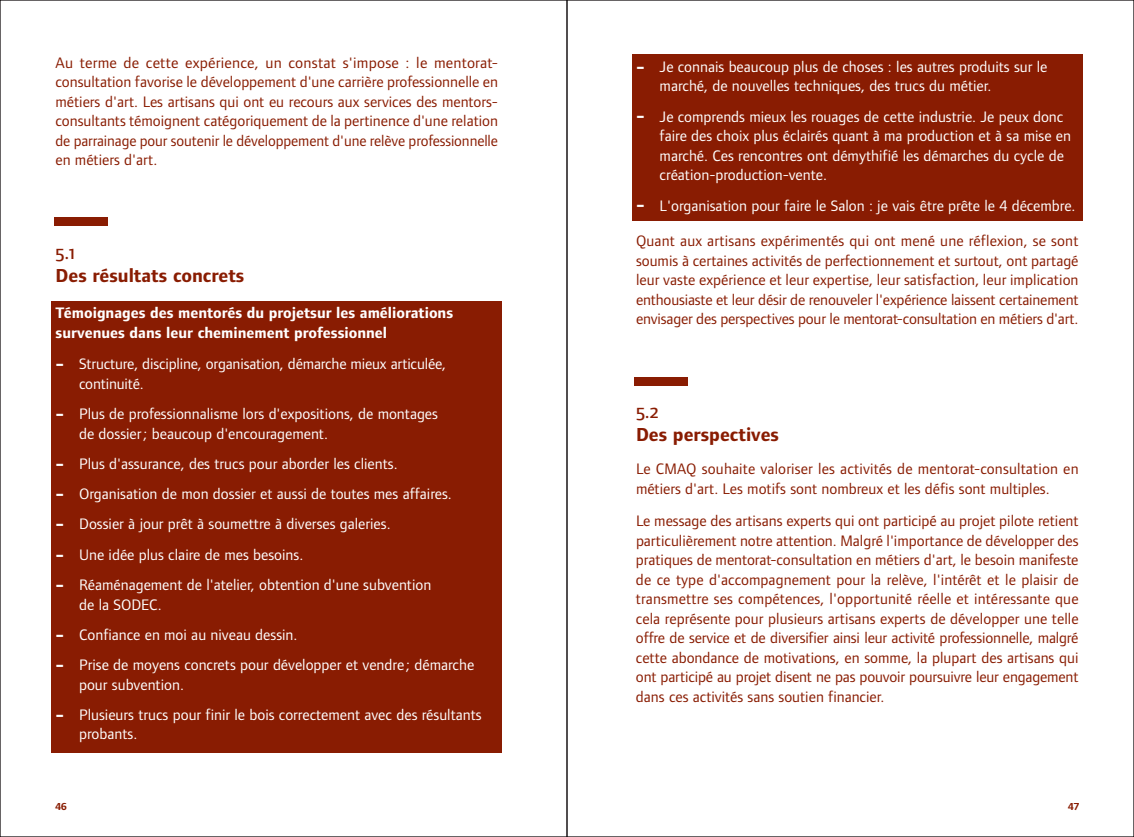
<style>
.page{position:relative;width:1134px;height:837px;background:#fff}
.page>*{position:absolute;margin:0;border:0;box-sizing:border-box;transform-origin:0 0}
.t1{font:700 19.5px "Foundry Form Sans";color:#891c02}
.t2{font:19.5px "Foundry Form Sans Medium SC";color:#891c02}
.t3{font:15.75px/19.5px "Foundry Form Sans";color:#891c02;text-align:justify}
.t4{font:15.75px/19.5px "Foundry Form Sans";color:#fff}
.t5{font:700 15.75px/19.5px "Foundry Form Sans";color:#fff}
.t6{font:700 10.5px "Foundry Form Sans";color:#891c02}
.s1{font-weight:700;font-size:21px}
</style>
<div class="page">
<div style="left:632px;top:54px;width:451px;height:166px;background:#891c02"></div>
<div style="left:51px;top:301px;width:451px;height:452px;background:#891c02"></div>
<div style="left:634px;top:377px;width:54px;height:8px;background:#891c02"></div>
<div style="left:54px;top:218px;width:54px;height:8px;background:#891c02"></div>
<p class="t3" style="left:56px;top:54px;width:444px">Au terme de cette expérience, un constat s'impose : le mentorat&shy;consultation favorise le développement d'une carrière professionnelle en métiers d'art. Les artisans qui ont eu recours aux services des mentors&shy;consultants témoignent catégoriquement de la pertinence d'une relation de parrainage pour soutenir le développement d'une relève professionnelle en métiers d'art.</p>
<p class="t2" style="left:56px;top:241px;width:21px">5.1</p>
<p class="t1" style="left:56px;top:268px;width:190px">Des résultats concrets</p>
<p class="t5" style="left:56px;top:305px;width:399px">Témoignages des mentorés du projetsur les améliorations survenues dans leur cheminement professionnel</p>
<p class="t4" style="left:79px;top:356px;width:369px;text-indent:-24px"><span class="s1">-</span> Structure, discipline, organisation, démarche mieux articulée, continuité.</p>
<p class="t4" style="left:79px;top:405px;width:360px;text-indent:-24px"><span class="s1">-</span> Plus de professionnalisme lors d'expositions, de montages de dossier; beaucoup d'encouragement.</p>
<p class="t4" style="left:56px;top:455px;width:344px"><span class="s1">-</span> Plus d'assurance, des trucs pour aborder les clients.</p>
<p class="t4" style="left:56px;top:485px;width:398px"><span class="s1">-</span> Organisation de mon dossier et aussi de toutes mes affaires.</p>
<p class="t4" style="left:56px;top:516px;width:337px"><span class="s1">-</span> Dossier à jour prêt à soumettre à diverses galeries.</p>
<p class="t4" style="left:56px;top:546px;width:249px"><span class="s1">-</span> Une idée plus claire de mes besoins.</p>
<p class="t4" style="left:79px;top:576px;width:354px;text-indent:-24px"><span class="s1">-</span> Réaménagement de l'atelier, obtention d'une subvention de la SODEC.</p>
<p class="t4" style="left:56px;top:626px;width:243px"><span class="s1">-</span> Confiance en moi au niveau dessin.</p>
<p class="t4" style="left:79px;top:656px;width:397px;text-indent:-24px"><span class="s1">-</span> Prise de moyens concrets pour développer et vendre ; démarche pour subvention.</p>
<p class="t4" style="left:79px;top:706px;width:404px;text-indent:-24px"><span class="s1">-</span> Plusieurs trucs pour finir le bois correctement avec des résultants probants.</p>
<p class="t4" style="left:660px;top:58px;width:389px;text-indent:-24px"><span class="s1">-</span> Je connais beaucoup plus de choses : les autres produits sur le marché, de nouvelles techniques, des trucs du métier.</p>
<p class="t4" style="left:660px;top:108px;width:413px;text-indent:-24px"><span class="s1">-</span> Je comprends mieux les rouages de cette industrie. Je peux donc faire des choix plus éclairés quant à ma production et à sa mise en marché. Ces rencontres ont démythifié les démarches du cycle de création-production-vente.</p>
<p class="t4" style="left:636px;top:197px;width:441px"><span class="s1">-</span> L'organisation pour faire le Salon : je vais être prête le 4 décembre.</p>
<p class="t3" style="left:636px;top:232px;width:444px">Quant aux artisans expérimentés qui ont mené une réflexion, se sont soumis à certaines activités de perfectionnement et surtout, ont partagé leur vaste expérience et leur expertise, leur satisfaction, leur implication enthousiaste et leur désir de renouveler l'expérience laissent certainement envisager des perspectives pour le mentorat-consultation en métiers d'art.</p>
<p class="t2" style="left:636px;top:400px;width:24px">5.2</p>
<p class="t1" style="left:636px;top:427px;width:145px">Des perspectives</p>
<p class="t3" style="left:636px;top:460px;width:444px">Le CMAQ souhaite valoriser les activités de mentorat-consultation en métiers d'art. Les motifs sont nombreux et les défis sont multiples.</p>
<p class="t3" style="left:636px;top:512px;width:444px">Le message des artisans experts qui ont participé au projet pilote retient particulièrement notre attention. Malgré l'importance de développer des pratiques de mentorat-consultation en métiers d'art, le besoin manifeste de ce type d'accompagnement pour la relève, l'intérêt et le plaisir de transmettre ses compétences, l'opportunité réelle et intéressante que cela représente pour plusieurs artisans experts de développer une telle offre de service et de diversifier ainsi leur activité professionnelle, malgré cette abondance de motivations, en somme, la plupart des artisans qui ont participé au projet disent ne pas pouvoir poursuivre leur engagement dans ces activités sans soutien financier.</p>
<p class="t6" style="left:56px;top:803px;width:13px">46</p>
<p class="t6" style="left:1068px;top:803px;width:13px">47</p>
</div>
